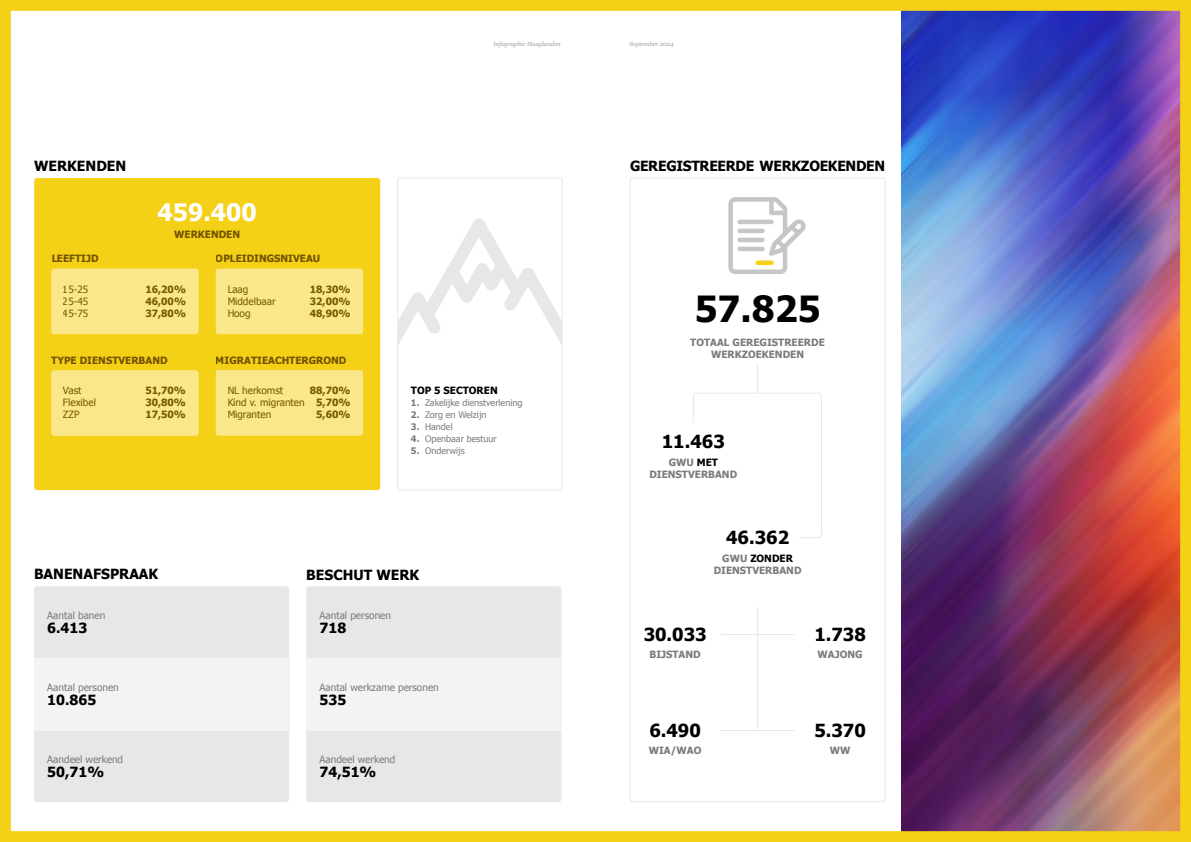
<style>
.page{position:relative;width:1191px;height:842px;background:#fff}
.page>*{position:absolute;margin:0;border:0;box-sizing:border-box;transform-origin:0 0}
.t1{font:700 36px "Tahoma";color:#000}
.t2{font:700 24px "Tahoma";color:#fff}
.t3{font:700 18px "Tahoma";color:#000}
.t4{font:700 14px "Tahoma";color:#000}
.t5{font:700 14px "Tahoma";letter-spacing:-.02em;color:#000}
.t6{font:700 10px "Tahoma";color:#786400}
.t7{font:700 10px/12px "Tahoma";color:#7c7b7b;text-align:center}
.t8{font:10px/12px "Tahoma";color:#786400;text-align:justify}
.t9{font:10px "Tahoma";color:#7c7b7b}
.t10{font:700 10px "Tahoma";color:#000}
.t11{font:9px "Tahoma";color:#7c7b7b}
.t12{font:italic 6px "Georgia";color:#9d9d9c}
.s1{font-weight:700}
.s2{color:#000}
</style>
<div class="page">
<img style="left:0;top:0;width:1191px;height:842px">
<h3 class="t4" style="left:34px;top:157px;width:94px">WERKENDEN</h3>
<p class="t6" style="left:51px;top:251px;width:49px">LEEFTIJD</p>
<h2 class="t2" style="left:158px;top:195px;width:101px">459.400</h2>
<p class="t6" style="left:174px;top:227px;width:67px">WERKENDEN</p>
<p class="t6" style="left:216px;top:251px;width:106px">OPLEIDINGSNIVEAU</p>
<p class="t8" style="left:63px;top:283px;width:27px">15-25</p>
<p class="t6" style="left:145px;top:283px;width:42px">16,20%</p>
<p class="t8" style="left:63px;top:295px;width:27px">25-45</p>
<p class="t6" style="left:145px;top:295px;width:42px">46,00%</p>
<p class="t8" style="left:63px;top:307px;width:27px">45-75</p>
<p class="t6" style="left:145px;top:307px;width:42px">37,80%</p>
<p class="t8" style="left:227px;top:283px;width:23px">Laag</p>
<p class="t6" style="left:310px;top:283px;width:42px">18,30%</p>
<p class="t8" style="left:227px;top:295px;width:50px">Middelbaar</p>
<p class="t6" style="left:310px;top:295px;width:42px">32,00%</p>
<p class="t8" style="left:227px;top:307px;width:25px">Hoog</p>
<p class="t6" style="left:310px;top:307px;width:42px">48,90%</p>
<p class="t6" style="left:51px;top:353px;width:118px">TYPE DIENSTVERBAND</p>
<p class="t6" style="left:216px;top:353px;width:132px">MIGRATIEACHTERGROND</p>
<p class="t8" style="left:63px;top:384px;width:20px">Vast</p>
<p class="t6" style="left:145px;top:383px;width:42px">51,70%</p>
<p class="t8" style="left:63px;top:396px;width:35px">Flexibel</p>
<p class="t6" style="left:145px;top:395px;width:42px">30,80%</p>
<p class="t8" style="left:63px;top:408px;width:18px">ZZP</p>
<p class="t6" style="left:145px;top:407px;width:42px">17,50%</p>
<p class="t8" style="left:227px;top:384px;width:57px">NL herkomst</p>
<p class="t8" style="left:227px;top:384px;width:125px;text-indent:82px"><span class="s1">88,70% </span>Kind v. migranten <span class="s1">5,70% </span>Migranten</p>
<p class="t6" style="left:316px;top:408px;width:36px">5,60%</p>
<p class="t12" style="left:493px;top:40px;width:69px">Infographic Haaglanden</p>
<p class="t12" style="left:629px;top:40px;width:46px">September 2024</p>
<h3 class="t5" style="left:630px;top:157px;width:257px">GEREGISTREERDE WERKZOEKENDEN</h3>
<h1 class="t1" style="left:694px;top:284px;width:127px">57.825</h1>
<p class="t10" style="left:411px;top:383px;width:88px">TOP 5 SECTOREN</p>
<p class="t11" style="left:411px;top:397px;width:113px"><span class="s1">1.</span> Zakelijke dienstverlening</p>
<p class="t11" style="left:411px;top:409px;width:77px"><span class="s1">2.</span> Zorg en Welzijn</p>
<p class="t11" style="left:411px;top:421px;width:43px"><span class="s1">3.</span> Handel</p>
<p class="t11" style="left:411px;top:433px;width:87px"><span class="s1">4.</span> Openbaar bestuur</p>
<p class="t11" style="left:411px;top:445px;width:55px"><span class="s1">5.</span> Onderwijs</p>
<p class="t7" style="left:690px;top:336px;width:136px">TOTAAL GEREGISTREERDE<br>WERKZOEKENDEN</p>
<h3 class="t3" style="left:662px;top:428px;width:64px">11.463</h3>
<p class="t7" style="left:649px;top:456px;width:89px">GWU <span class="s2">MET<br></span>DIENSTVERBAND</p>
<h3 class="t3" style="left:726px;top:525px;width:64px">46.362</h3>
<h3 class="t4" style="left:34px;top:564px;width:126px">BANENAFSPRAAK</h3>
<h3 class="t4" style="left:306px;top:565px;width:115px">BESCHUT WERK</h3>
<p class="t9" style="left:47px;top:609px;width:60px">Aantal banen</p>
<h3 class="t4" style="left:47px;top:618px;width:42px">6.413</h3>
<p class="t9" style="left:319px;top:609px;width:73px">Aantal personen</p>
<h3 class="t4" style="left:319px;top:618px;width:28px">718</h3>
<p class="t9" style="left:47px;top:680px;width:73px">Aantal personen</p>
<h3 class="t4" style="left:47px;top:690px;width:50px">10.865</h3>
<p class="t9" style="left:47px;top:752px;width:77px">Aandeel werkend</p>
<h3 class="t4" style="left:47px;top:762px;width:58px">50,71%</h3>
<p class="t9" style="left:319px;top:680px;width:121px">Aantal werkzame personen</p>
<h3 class="t4" style="left:319px;top:690px;width:28px">535</h3>
<p class="t9" style="left:319px;top:752px;width:77px">Aandeel werkend</p>
<h3 class="t4" style="left:319px;top:762px;width:58px">74,51%</h3>
<p class="t7" style="left:713px;top:552px;width:89px">GWU <span class="s2">ZONDER<br></span>DIENSTVERBAND</p>
<h3 class="t3" style="left:643px;top:622px;width:64px">30.033</h3>
<p class="t7" style="left:649px;top:648px;width:53px">BIJSTAND</p>
<h3 class="t3" style="left:814px;top:622px;width:53px">1.738</h3>
<p class="t7" style="left:817px;top:648px;width:46px">WAJONG</p>
<h3 class="t3" style="left:649px;top:718px;width:53px">6.490</h3>
<p class="t7" style="left:649px;top:744px;width:54px">WIA/WAO</p>
<h3 class="t3" style="left:814px;top:718px;width:53px">5.370</h3>
<p class="t7" style="left:830px;top:744px;width:22px">WW</p>
</div>
